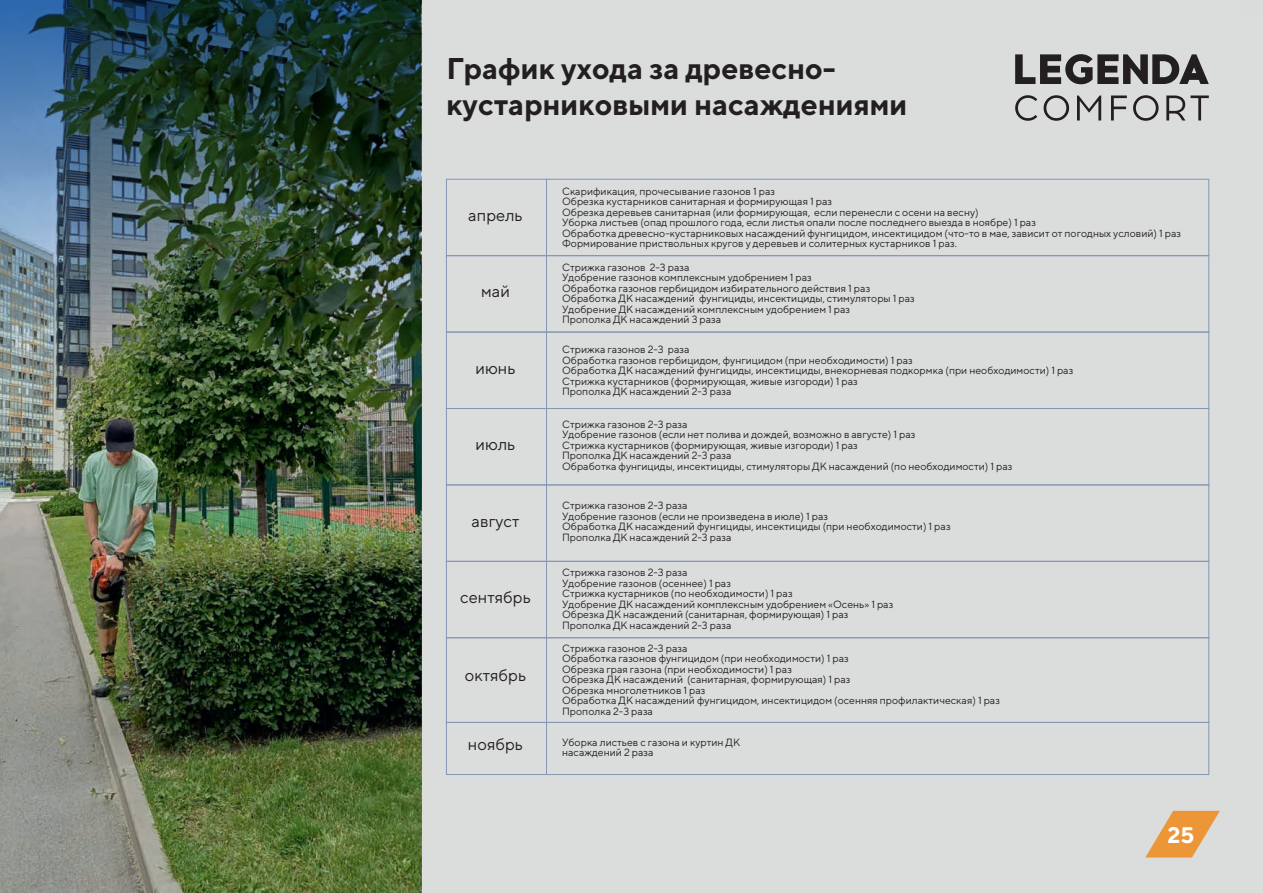
<style>
.page{position:relative;width:1263px;height:893px;background:#dbdddd}
.page>*{position:absolute;margin:0;border:0;box-sizing:border-box;transform-origin:0 0}
.t1{font:700 30px/36px "TT Norms";color:#231f20}
.t2{font:700 22.5px "TT Norms";color:#fff}
.t3{font:16.5px "TT Norms";color:#231f20}
.t4{font:10.5px/10.5px "TT Norms";color:#231f20}
</style>
<div class="page">
<svg style="left:1145px;top:811px;width:75px;height:46px"></svg>
<svg style="left:1015px;top:54px;width:194px;height:30px"></svg>
<svg style="left:1015px;top:95px;width:22px;height:26px"></svg>
<svg style="left:1043px;top:95px;width:26px;height:26px"></svg>
<svg style="left:1077px;top:96px;width:24px;height:25px"></svg>
<svg style="left:1111px;top:96px;width:16px;height:25px"></svg>
<svg style="left:1133px;top:95px;width:25px;height:26px"></svg>
<svg style="left:1166px;top:96px;width:43px;height:25px"></svg>
<div style="left:446px;top:179px;width:101px;height:77px;border:1px solid #8496b2"></div>
<div style="left:546px;top:179px;width:663px;height:77px;border:1px solid #8496b2"></div>
<div style="left:446px;top:255px;width:101px;height:77px;border:1px solid #8496b2"></div>
<div style="left:546px;top:255px;width:663px;height:77px;border:1px solid #8496b2"></div>
<div style="left:446px;top:332px;width:101px;height:77px;border:1px solid #8496b2"></div>
<div style="left:546px;top:332px;width:663px;height:77px;border:1px solid #8496b2"></div>
<div style="left:446px;top:408px;width:101px;height:77px;border:1px solid #8496b2"></div>
<div style="left:546px;top:408px;width:663px;height:77px;border:1px solid #8496b2"></div>
<div style="left:446px;top:485px;width:101px;height:77px;border:1px solid #8496b2"></div>
<div style="left:546px;top:485px;width:663px;height:77px;border:1px solid #8496b2"></div>
<div style="left:446px;top:561px;width:101px;height:77px;border:1px solid #8496b2"></div>
<div style="left:546px;top:561px;width:663px;height:77px;border:1px solid #8496b2"></div>
<div style="left:446px;top:637px;width:101px;height:86px;border:1px solid #8496b2"></div>
<div style="left:546px;top:637px;width:663px;height:86px;border:1px solid #8496b2"></div>
<div style="left:446px;top:722px;width:101px;height:53px;border:1px solid #8496b2"></div>
<div style="left:546px;top:722px;width:663px;height:53px;border:1px solid #8496b2"></div>
<img style="left:0;top:0;width:421px;height:893px">
<h1 class="t1" style="left:446px;top:49px;width:462px">График ухода за древесно&shy;кустарниковыми насаждениями</h1>
<h3 class="t3" style="left:468px;top:205px;width:56px">апрель</h3>
<h3 class="t3" style="left:481px;top:281px;width:30px">май</h3>
<h3 class="t3" style="left:475px;top:358px;width:42px">июнь</h3>
<h3 class="t3" style="left:476px;top:434px;width:41px">июль</h3>
<h3 class="t3" style="left:471px;top:511px;width:50px">август</h3>
<h3 class="t3" style="left:460px;top:587px;width:72px">сентябрь</h3>
<h3 class="t3" style="left:465px;top:665px;width:63px">октябрь</h3>
<h3 class="t3" style="left:468px;top:734px;width:57px">ноябрь</h3>
<p class="t4" style="left:562px;top:185px;width:620px">Скарификация, прочесывание газонов 1 раз<br>Обрезка кустарников санитарная и формирующая 1 раз<br>Обрезка деревьев санитарная (или формирующая, если перенесли с осени на весну)<br>Уборка листьев (опад прошлого года, если листья опали после последнего выезда в ноябре) 1 раз<br>Обработка древесно-кустарниковых насаждений фунгицидом, инсектицидом (что-то в мае, зависит от погодных условий) 1 раз Формирование приствольных кругов у деревьев и солитерных кустарников 1 раз.</p>
<p class="t4" style="left:562px;top:262px;width:354px">Стрижка газонов 2-3 раза<br>Удобрение газонов комплексным удобрением 1 раз<br>Обработка газонов гербицидом избирательного действия 1 раз Обработка ДК насаждений фунгициды, инсектициды, стимуляторы 1 раз Удобрение ДК насаждений комплексным удобрением 1 раз<br>Прополка ДК насаждений 3 раза</p>
<p class="t4" style="left:562px;top:344px;width:513px">Стрижка газонов 2-3 раза<br>Обработка газонов гербицидом, фунгицидом (при необходимости) 1 раз<br>Обработка ДК насаждений фунгициды, инсектициды, внекорневая подкормка (при необходимости) 1 раз Стрижка кустарников (формирующая, живые изгороди) 1 раз<br>Прополка ДК насаждений 2-3 раза</p>
<p class="t4" style="left:562px;top:419px;width:452px">Стрижка газонов 2-3 раза<br>Удобрение газонов (если нет полива и дождей, возможно в августе) 1 раз<br>Стрижка кустарников (формирующая, живые изгороди) 1 раз<br>Прополка ДК насаждений 2-3 раза<br>Обработка фунгициды, инсектициды, стимуляторы ДК насаждений (по необходимости) 1 раз</p>
<p class="t4" style="left:562px;top:500px;width:390px">Стрижка газонов 2-3 раза<br>Удобрение газонов (если не произведена в июле) 1 раз<br>Обработка ДК насаждений фунгициды, инсектициды (при необходимости) 1 раз Прополка ДК насаждений 2-3 раза</p>
<p class="t4" style="left:562px;top:567px;width:333px">Стрижка газонов 2-3 раза<br>Удобрение газонов (осеннее) 1 раз<br>Стрижка кустарников (по необходимости) 1 раз<br>Удобрение ДК насаждений комплексным удобрением «Осень» 1 раз Обрезка ДК насаждений (санитарная, формирующая) 1 раз Прополка ДК насаждений 2-3 раза</p>
<p class="t4" style="left:562px;top:643px;width:439px">Стрижка газонов 2-3 раза<br>Обработка газонов фунгицидом (при необходимости) 1 раз<br>Обрезка грая газона (при необходимости) 1 раз<br>Обрезка ДК насаждений (санитарная, формирующая) 1 раз<br>Обрезка многолетников 1 раз<br>Обработка ДК насаждений фунгицидом, инсектицидом (осенняя профилактическая) 1 раз Прополка 2-3 раза</p>
<p class="t4" style="left:562px;top:736px;width:180px">Уборка листьев с газона и куртин ДК насаждений 2 раза</p>
<h2 class="t2" style="left:1167px;top:821px;width:29px">25</h2>
</div>
